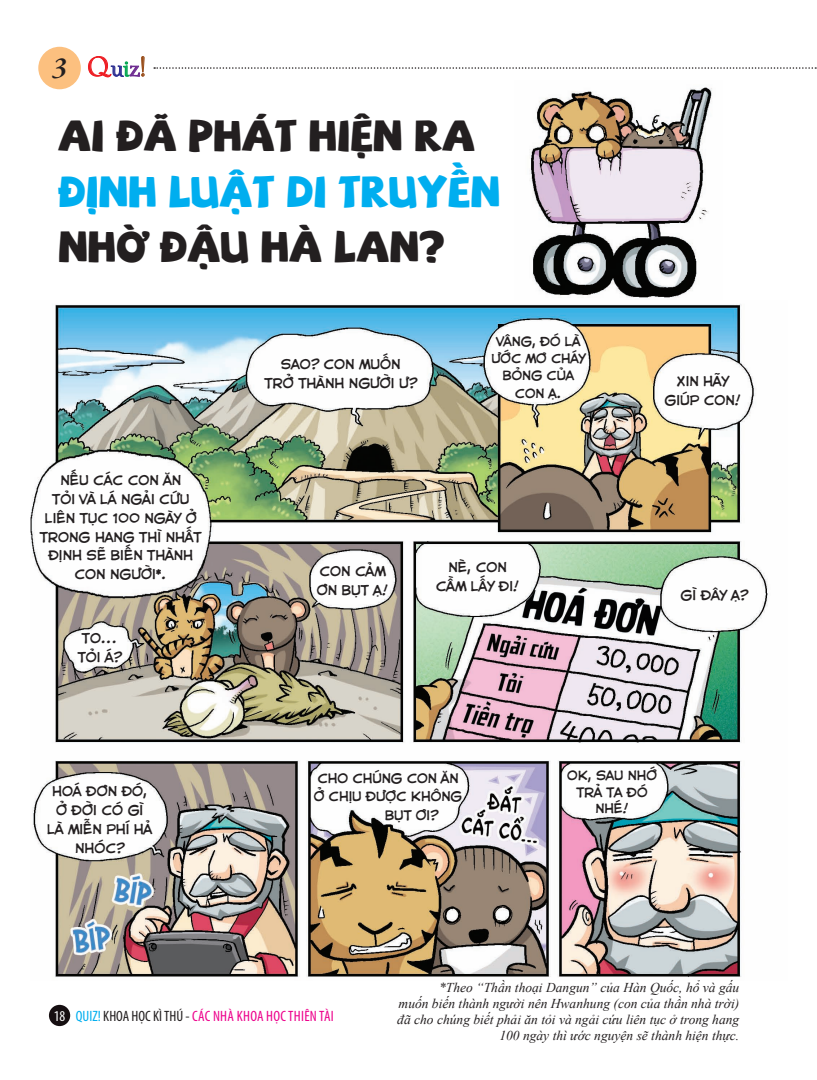
<style>
.page{position:relative;width:817px;height:1080px;background:#fff}
.page>*{position:absolute;margin:0;border:0;box-sizing:border-box;transform-origin:0 0}
.tit{font:43.5px/55.5px "SVN SAF";color:#231f20}
.t1{font:italic 600 30px "Garamond Premr Pro";color:#231f20}
.thoai{font:15.75px/18.9px "MTO Astro City";color:#231f20;text-align:center}
.thoai-2{font:15.3px "MTO Astro City";letter-spacing:-.005em;color:#231f20}
.thoai-3{font:15.15px/16.6px "MTO Astro City";color:#231f20;text-align:center}
.t2{font:condensed 15px "Myriad Pro";color:#ed028c}
.thoai-4{font:15px/17.2px "MTO Astro City";color:#231f20;text-align:center}
.chu_thich{font:italic 13.5px/16.2px "Times New Roman";color:#231f20;text-align:right}
.s1{font-family:"ML Oneleigh";font-weight:400;font-style:normal;font-size:25.5px;color:#ee1d23}
.s2{font-family:"ML Oneleigh";font-weight:400;font-style:normal;font-size:25.5px;color:#2e3092}
.s3{font-family:"ML Oneleigh";font-weight:400;font-style:normal;font-size:25.5px;color:#00a54f}
.s4{font-family:"ML Oneleigh";font-weight:400;font-style:normal;font-size:25.5px;color:#6e2c91}
.s5{font-family:"ML Oneleigh";font-weight:400;font-style:normal;font-size:25.5px;color:#984d1a}
.s6{color:#00aeef}
.s7{color:#fff}
.s8{color:#231f20}
</style>
<div class="page">
<img style="left:530px;top:87px;width:182px;height:211px">
<img style="left:31px;top:304px;width:737px;height:673px">
<div style="left:49px;top:1005px;width:21px;height:21px;background:#160f11;border-radius:50%"></div>
<div style="left:38px;top:47px;width:43px;height:42px;background:#fcc07f;border-radius:50%"></div>
<svg style="left:88px;top:56px;width:57px;height:22px"></svg>
<svg style="left:154px;top:67px;width:663px;height:2px"></svg>
<p class="t1" style="left:52px;top:49px;width:95px">3 <span class="s1">Q</span><span class="s2">u</span><span class="s3">i</span><span class="s4">z</span><span class="s5">!</span></p>
<p class="tit" style="left:58px;top:104px;width:443px">AI ĐÃ PHÁT HIỆN RA<br><span class="s6">ĐỊNH LUẬT DI TRUYỀN<br></span>NHỜ ĐẬU HÀ LAN?</p>
<p class="thoai" style="left:40px;top:469px;width:163px">NẾU CÁC CON ĂN<br>TỎI VÀ LÁ NGẢI CỨU<br>LIÊN TỤC 100 NGÀY Ở<br>TRONG HANG THÌ NHẤT<br>ĐỊNH SẼ BIẾN THÀNH<br>CON NGƯỜI*.</p>
<p class="thoai" style="left:82px;top:628px;width:37px">TO...</p>
<p class="thoai" style="left:78px;top:647px;width:46px">TỎI Á?</p>
<p class="thoai" style="left:281px;top:353px;width:121px">SAO? CON MUỐN</p>
<p class="thoai" style="left:264px;top:372px;width:154px">TRỞ THÀNH NGƯỜI Ư?</p>
<p class="thoai-4" style="left:491px;top:331px;width:96px">VÂNG, ĐÓ LÀ<br>ƯỚC MƠ CHÁY<br>BỎNG CỦA<br>CON Ạ.</p>
<p class="thoai" style="left:317px;top:561px;width:73px;text-align:left">CON CẢM<br>ƠN BỤT Ạ!</p>
<p class="thoai" style="left:435px;top:557px;width:85px">NÈ, CON<br>CẦM LẤY ĐI!</p>
<p class="thoai" style="left:664px;top:370px;width:78px">XIN HÃY<br>GIÚP CON!</p>
<p class="thoai" style="left:680px;top:584px;width:69px">GÌ ĐÂY Ạ?</p>
<p class="thoai" style="left:47px;top:780px;width:107px">HOÁ ĐƠN ĐÓ,<br>Ở ĐỜI CÓ GÌ<br>LÀ MIỄN PHÍ HẢ<br>NHÓC?</p>
<p class="thoai-2" style="left:317px;top:767px;width:143px">CHO CHÚNG CON ĂN</p>
<p class="thoai-2" style="left:313px;top:786px;width:150px">Ở CHỊU ĐƯỢC KHÔNG</p>
<p class="thoai-2" style="left:385px;top:804px;width:54px">BỤT ƠI?</p>
<p class="thoai-3" style="left:567px;top:766px;width:91px">OK, SAU NHỚ<br>TRẢ TA ĐÓ<br>NHÉ!</p>
<p class="t2" style="left:54px;top:1007px;width:281px"><span class="s7">18</span> <span class="s6">QUIZ!</span> <span class="s8">KHOA HỌC KÌ THÚ -</span> CÁC NHÀ KHOA HỌC THIÊN TÀI</p>
<p class="chu_thich" style="left:397px;top:979px;width:343px">*Theo “Thần thoại Dangun” của Hàn Quốc, hổ và gấu<br>muốn biến thành người nên Hwanhung (con của thần nhà trời) đã cho chúng biết phải ăn tỏi và ngải cứu liên tục ở trong hang 100 ngày thì ước nguyện sẽ thành hiện thực.</p>
</div>
